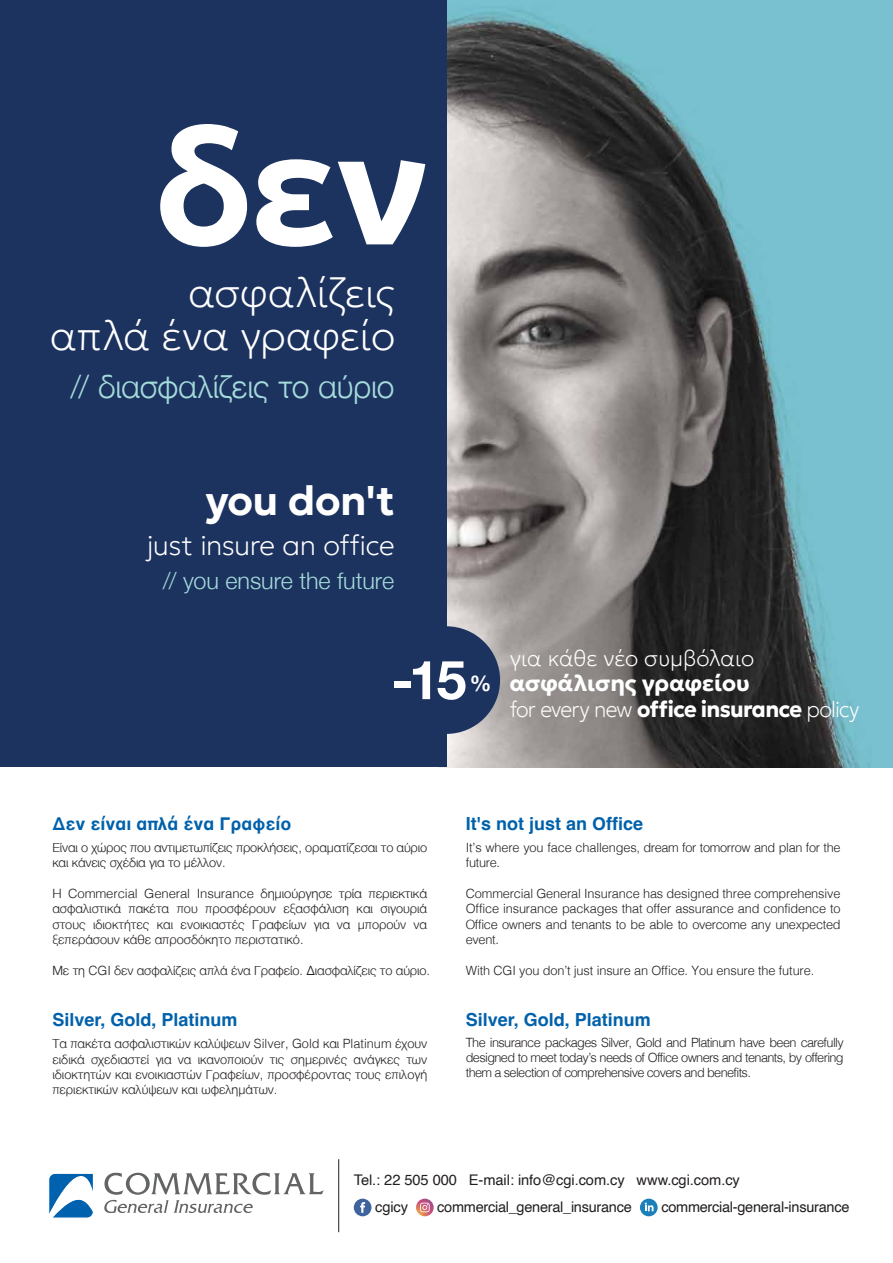
<style>
.page{position:relative;width:893px;height:1263px;background:#fff}
.page>*{position:absolute;margin:0;border:0;box-sizing:border-box;transform-origin:0 0}
.t1{font:600 163.8px "Geologica";color:#fff}
.t2{font:700 54px "Helvetica Neue";color:#fff}
.t3{font:600 41.4px "Geologica";letter-spacing:-.01em;color:#fff}
.t4{font:100 41.25px/43.2px "Geologica";letter-spacing:-.01em;color:#fff;text-align:right}
.t5{font:300 31.8px "Helvetica Neue";letter-spacing:-.01em;color:#a4dbda}
.t6{font:100 28.2px "Geologica";letter-spacing:-.02em;color:#fff}
.t7{font:300 23.4px "Helvetica Neue";letter-spacing:-.005em;color:#a4dbda}
.t8{font:700 22.5px/25.5px "Geologica";color:#fff}
.t9{font:100 22.5px "Geologica";letter-spacing:-.01em;color:#fff}
.t10{font:700 21.6px "Helvetica Neue";color:#fff}
.t11{font:700 18px "Helvetica";color:#0061ab}
.t12{font:14.7px/26.7px "Helvetica";letter-spacing:-.02em;color:#231f20}
.t13{font:300 12.75px/15.3px "Helvetica";letter-spacing:-.01em;color:#231f20;text-align:justify}
.s1{font-weight:100}
</style>
<div class="page">
<img style="left:447px;top:0;width:446px;height:767px">
<svg style="left:104px;top:1173px;width:220px;height:40px"></svg>
<svg style="left:48px;top:1173px;width:45px;height:45px"></svg>
<hr style="left:338px;top:1159px;width:1px;height:73px;background:#231f20">
<div style="left:354px;top:1198px;width:17px;height:18px;background:#3e639f;border-radius:9px"></div>
<svg style="left:360px;top:1202px;width:5px;height:11px"></svg>
<svg style="left:416px;top:1198px;width:18px;height:18px"></svg>
<svg style="left:420px;top:1202px;width:10px;height:10px"></svg>
<svg style="left:640px;top:1198px;width:18px;height:18px"></svg>
<svg style="left:645px;top:1202px;width:8px;height:9px"></svg>
<div style="left:0;top:0;width:447px;height:767px;background:#1c325f"></div>
<div style="left:392px;top:626px;width:108px;height:108px;background:#1c325f;border-radius:50%"></div>
<h1 class="t1" style="left:155px;top:42px;width:276px">δεν</h1>
<h3 class="t4" style="left:50px;top:267px;width:347px">ασφαλίζεις<br>απλά ένα γραφείο</h3>
<h3 class="t5" style="left:71px;top:360px;width:326px">// διασφαλίζεις το αύριο</h3>
<h3 class="t3" style="left:205px;top:464px;width:191px">you don't</h3>
<h3 class="t6" style="left:147px;top:520px;width:249px">just insure an office</h3>
<h3 class="t7" style="left:163px;top:562px;width:233px">// you ensure the future</h3>
<h2 class="t2" style="left:391px;top:637px;width:77px">-15</h2>
<h3 class="t10" style="left:470px;top:667px;width:23px">%</h3>
<h3 class="t9" style="left:510px;top:638px;width:246px">για κάθε νέο συμβόλαιο</h3>
<h3 class="t8" style="left:510px;top:669px;width:351px">ασφάλισης γραφείου<br><span class="s1">for every new</span> office insurance <span class="s1">policy</span></h3>
<h3 class="t11" style="left:52px;top:812px;width:241px">Δεν είναι απλά ένα Γραφείο</h3>
<p class="t13" style="left:52px;top:839px;width:376px">Είναι ο χώρος που αντιμετωπίζεις προκλήσεις, οραματίζεσαι το αύριο και κάνεις σχέδια για το μέλλον.</p>
<p class="t13" style="left:52px;top:885px;width:376px">Η Commercial General Insurance δημιούργησε τρία περιεκτικά ασφαλιστικά πακέτα που προσφέρουν εξασφάλιση και σιγουριά στους ιδιοκτήτες και ενοικιαστές Γραφείων για να μπορούν να ξεπεράσουν κάθε απροσδόκητο περιστατικό.</p>
<p class="t13" style="left:52px;top:961px;width:379px">Με τη CGI δεν ασφαλίζεις απλά ένα Γραφείο. Διασφαλίζεις το αύριο.</p>
<h3 class="t11" style="left:52px;top:1008px;width:187px">Silver, Gold, Platinum</h3>
<p class="t13" style="left:52px;top:1035px;width:376px">Τα πακέτα ασφαλιστικών καλύψεων Silver, Gold και Platinum έχουν ειδικά σχεδιαστεί για να ικανοποιούν τις σημερινές ανάγκες των ιδιοκτητών και ενοικιαστών Γραφείων, προσφέροντας τους επιλογή περιεκτικών καλύψεων και ωφελημάτων.</p>
<h3 class="t11" style="left:466px;top:812px;width:179px">It's not just an Οffice</h3>
<p class="t13" style="left:466px;top:839px;width:376px">It’s where you face challenges, dream for tomorrow and plan for the future.</p>
<p class="t13" style="left:466px;top:885px;width:376px">Commercial General Insurance has designed three comprehensive Office insurance packages that offer assurance and confidence to Οffice owners and tenants to be able to overcome any unexpected event.</p>
<p class="t13" style="left:466px;top:961px;width:350px">With CGI you don’t just insure an Office. You ensure the future.</p>
<h3 class="t11" style="left:466px;top:1008px;width:187px">Silver, Gold, Platinum</h3>
<p class="t13" style="left:466px;top:1034px;width:379px">The insurance packages Silver, Gold and Platinum have been carefully designed to meet today’s needs of Office owners and tenants, by offering them a selection of comprehensive covers and benefits.</p>
<p class="t12" style="left:375px;top:1167px;width:366px;text-indent:-21px">Tel.: 22 505 000 E-mail: info@cgi.com.cy www.cgi.com.cy cgicy</p>
<p class="t12" style="left:437px;top:1194px;width:196px">commercial_general_insurance</p>
<p class="t12" style="left:661px;top:1194px;width:190px">commercial-general-insurance</p>
</div>
